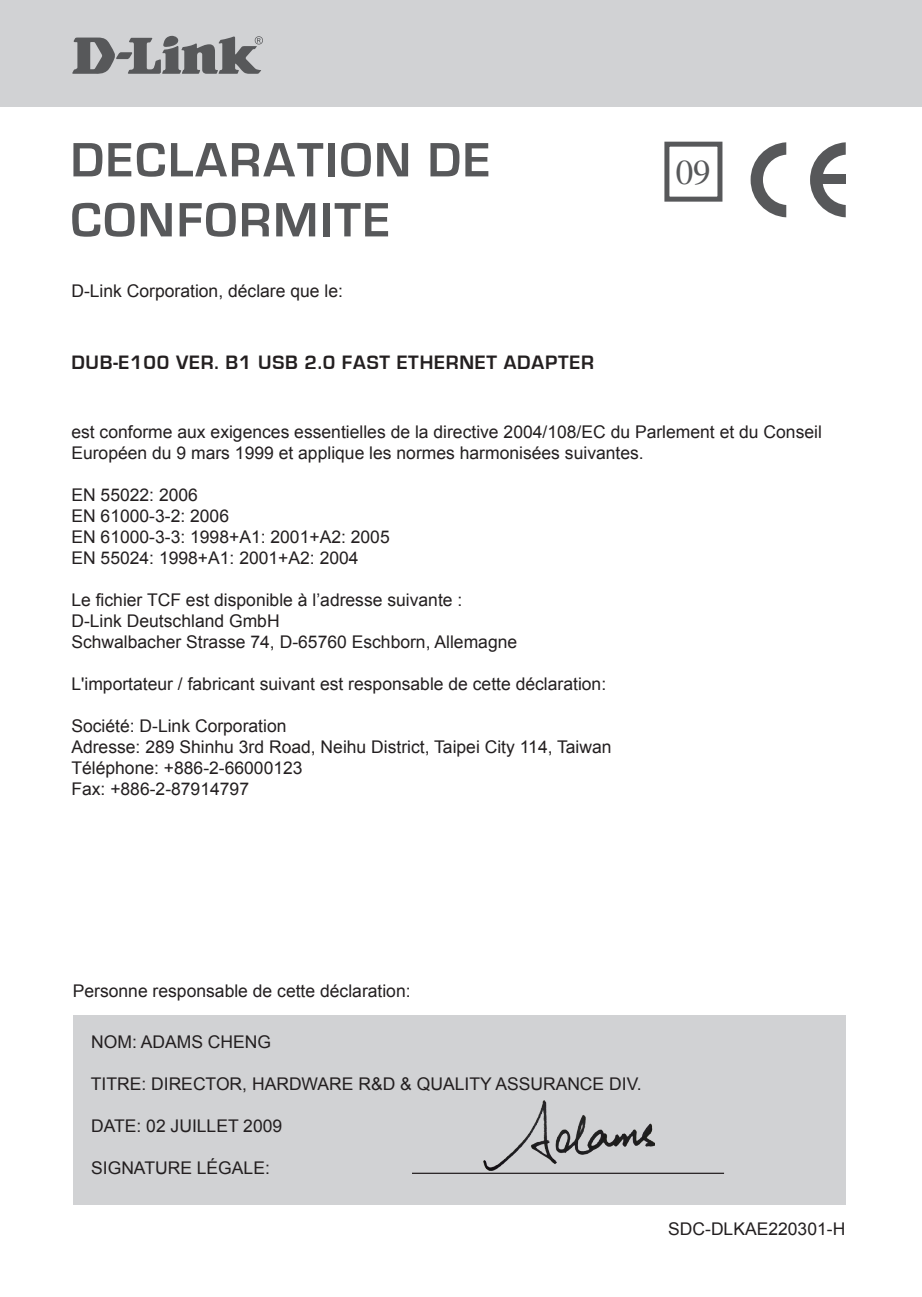
<style>
.page{position:relative;width:922px;height:1297px;background:#fff}
.page>*{position:absolute;margin:0;border:0;box-sizing:border-box;transform-origin:0 0}
.t1{font:700 50px "Eurostile";letter-spacing:.04em;color:#57585a}
.t2{font:35px "Times";color:#57585a}
.t3{font:700 20px "Eurostile";letter-spacing:.04em;color:#231f20}
.t4{font:17.5px/21px "Arial";color:#231f20}
</style>
<div class="page">
<div style="left:1px;top:0;width:920px;height:107px;background:#d1d2d4"></div>
<div style="left:664px;top:142px;width:58px;height:60px;border:5px solid #57585a"></div>
<div style="left:74px;top:1015px;width:771px;height:189px;background:#d1d2d4"></div>
<hr style="left:412px;top:1173px;width:311px;height:1px;background:#231f20">
<img style="left:483px;top:1101px;width:171px;height:70px">
<svg style="left:72px;top:36px;width:191px;height:38px"></svg>
<svg style="left:750px;top:142px;width:36px;height:75px"></svg>
<svg style="left:810px;top:142px;width:35px;height:75px"></svg>
<div style="left:819px;top:174px;width:26px;height:9px;background:#57585a"></div>
<h1 class="t1" style="left:70px;top:133px;width:421px">DECLARATION DE</h1>
<h1 class="t1" style="left:70px;top:193px;width:321px">CONFORMITE</h1>
<p class="t4" style="left:71px;top:280px;width:273px">D-Link Corporation, déclare que le:</p>
<p class="t3" style="left:71px;top:351px;width:524px">DUB-E100 VER. B1 USB 2.0 FAST ETHERNET ADAPTER</p>
<h2 class="t2" style="left:675px;top:152px;width:36px">09</h2>
<p class="t4" style="left:71px;top:421px;width:751px">est conforme aux exigences essentielles de la directive 2004/108/EC du Parlement et du Conseil<br>Européen du 9 mars 1999 et applique les normes harmonisées suivantes.</p>
<p class="t4" style="left:71px;top:484px;width:320px">EN 55022: 2006<br>EN 61000-3-2: 2006<br>EN 61000-3-3: 1998+A1: 2001+A2: 2005<br>EN 55024: 1998+A1: 2001+A2: 2004</p>
<p class="t4" style="left:71px;top:589px;width:447px">Le fichier TCF est disponible à l’adresse suivante :<br>D-Link Deutschland GmbH<br>Schwalbacher Strasse 74, D-65760 Eschborn, Allemagne</p>
<p class="t4" style="left:71px;top:673px;width:536px">L'importateur / fabricant suivant est responsable de cette déclaration:</p>
<p class="t4" style="left:71px;top:715px;width:541px">Société: D-Link Corporation<br>Adresse: 289 Shinhu 3rd Road, Neihu District, Taipei City 114, Taiwan Téléphone: +886-2-66000123<br>Fax: +886-2-87914797</p>
<p class="t4" style="left:73px;top:981px;width:339px">Personne responsable de cette déclaration:</p>
<p class="t4" style="left:91px;top:1031px;width:181px">NOM: ADAMS CHENG</p>
<p class="t4" style="left:91px;top:1073px;width:552px">TITRE: DIRECTOR, HARDWARE R&amp;D &amp; QUALITY ASSURANCE DIV.</p>
<p class="t4" style="left:91px;top:1115px;width:192px">DATE: 02 JUILLET 2009</p>
<p class="t4" style="left:91px;top:1157px;width:180px">SIGNATURE LÉGALE:</p>
<p class="t4" style="left:668px;top:1219px;width:178px">SDC-DLKAE220301-H</p>
</div>
